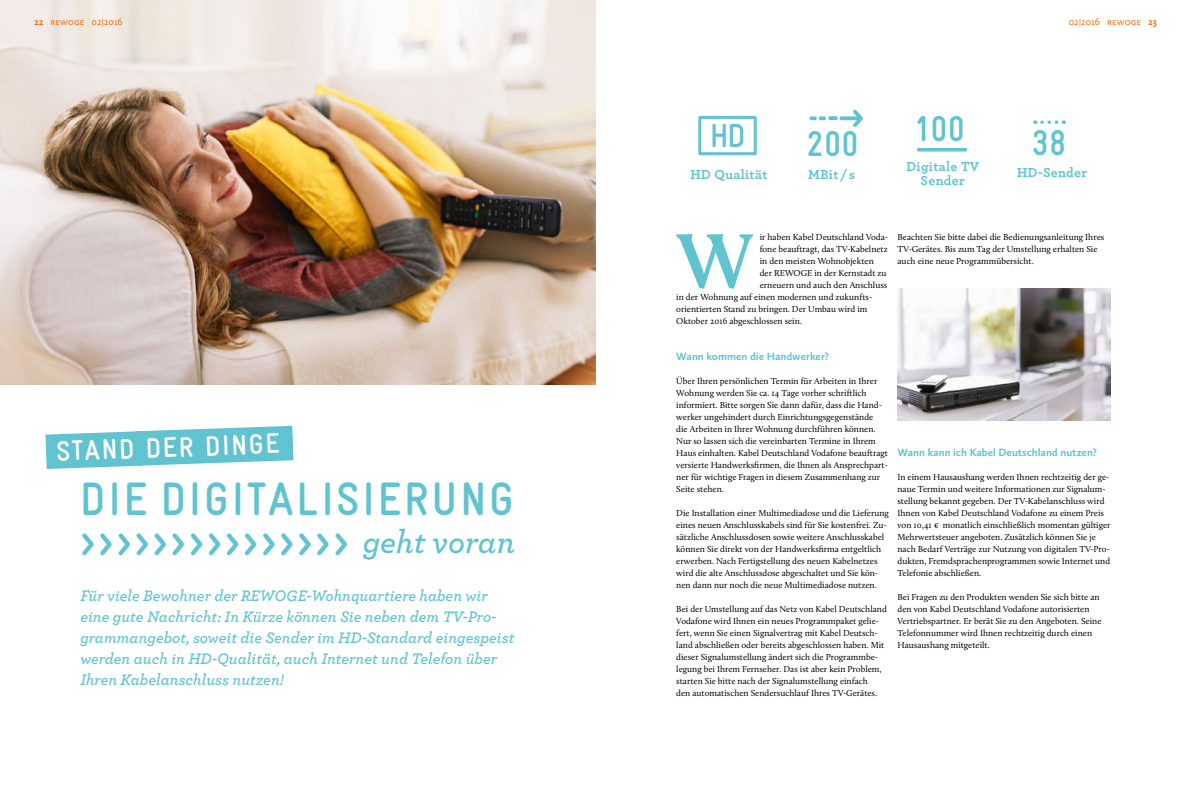
<style>
.page{position:relative;width:1191px;height:794px;background:#fff}
.page>*{position:absolute;margin:0;border:0;box-sizing:border-box;transform-origin:0 0}
.t1{font:700 80.5px "Calluna";color:#61c3d0}
.t2{font:700 condensed 47px "Gravur";letter-spacing:.06em;color:#61c3d0}
.t3{font:700 condensed 44.2px "Gravur";color:#61c3d0}
.t4{font:700 condensed 35.9px "Gravur";letter-spacing:.025em;color:#61c3d0}
.t5{font:700 condensed 33.3px "Gravur";color:#61c3d0}
.t6{font:700 condensed 28.3px "Gravur";color:#fff}
.t7{font:italic 600 16px/21px "Archer";color:#61c3d0}
.t8{font:700 13.7px/14.7px "Archer";letter-spacing:.025em;color:#61c3d0;text-align:center}
.t9{font:700 11px "Calluna Sans";letter-spacing:-.01em;color:#61c3d0}
.t10{font:10px "Calluna Sans";color:#ee7113}
.t11{font:9px/12px "Calluna";color:#000}
.s1{font-weight:700}
.s2{font-family:"Archer";font-weight:600;font-style:italic;font-stretch:normal;font-size:33.2px}
</style>
<div class="page">
<img style="left:0;top:0;width:595px;height:384px">
<svg style="left:45px;top:426px;width:248px;height:43px"></svg>
<hr style="left:918px;top:148px;width:47px;height:3px;background:#61c3d0">
<svg style="left:1042px;top:120px;width:22px;height:4px"></svg>
<svg style="left:811px;top:116px;width:13px;height:4px"></svg>
<svg style="left:830px;top:116px;width:6px;height:4px"></svg>
<svg style="left:841px;top:116px;width:8px;height:4px"></svg>
<svg style="left:849px;top:109px;width:14px;height:18px"></svg>
<div style="left:698px;top:116px;width:58px;height:39px;border:3px solid #61c3d0"></div>
<img style="left:897px;top:288px;width:213px;height:132px">
<p class="t10" style="left:34px;top:15px;width:90px"><span class="s1">22</span> Rewoge 02|2016</p>
<p class="t10" style="left:1068px;top:15px;width:90px">02|2016 Rewoge <span class="s1">23</span></p>
<h3 class="t6" style="left:56px;top:435px;width:225px;rotate:-2deg">STAND DER DINGE</h3>
<h2 class="t2" style="left:80px;top:473px;width:435px">DIE DIGITALISIERUNG</h2>
<h3 class="t3" style="left:80px;top:515px;width:436px">&gt;&gt;&gt;&gt;&gt;&gt;&gt;&gt;&gt;&gt;&gt;&gt;&gt;&gt;&gt; <span class="s2">geht voran</span></h3>
<p class="t7" style="left:80px;top:584px;width:435px">Für viele Bewohner der REWOGE-Wohnquartiere haben wir eine gute Nachricht: In Kürze können Sie neben dem TV-Pro&shy;grammangebot, soweit die Sender im HD-Standard eingespeist werden auch in HD-Qualität, auch Internet und Telefon über Ihren Kabelanschluss nutzen!</p>
<h3 class="t5" style="left:710px;top:117px;width:37px">HD</h3>
<h3 class="t4" style="left:807px;top:124px;width:53px">200</h3>
<h3 class="t4" style="left:914px;top:109px;width:52px">100</h3>
<h3 class="t8" style="left:690px;top:166px;width:78px">HD Qualität</h3>
<h3 class="t8" style="left:906px;top:158px;width:74px">Digitale TV<br>Sender</h3>
<h3 class="t8" style="left:808px;top:166px;width:48px">MBit / s</h3>
<h3 class="t4" style="left:1032px;top:123px;width:35px">38</h3>
<h3 class="t8" style="left:1017px;top:164px;width:72px">HD-Sender</h3>
<h1 class="t1" style="left:677px;top:211px;width:78px">W</h1>
<p class="t11" style="left:759px;top:231px;width:130px">ir haben Kabel Deutschland Voda-</p>
<p class="t11" style="left:759px;top:243px;width:129px">fone beauftragt, das TV-Kabelnetz</p>
<p class="t11" style="left:759px;top:255px;width:116px">in den meisten Wohnobjekten</p>
<p class="t11" style="left:759px;top:267px;width:128px">der REWOGE in der Kernstadt zu</p>
<p class="t11" style="left:759px;top:279px;width:129px">erneuern und auch den Anschluss</p>
<p class="t11" style="left:676px;top:291px;width:197px">in der Wohnung auf einen modernen und zukunfts-</p>
<p class="t11" style="left:676px;top:303px;width:193px">orientierten Stand zu bringen. Der Umbau wird im</p>
<p class="t11" style="left:676px;top:315px;width:127px">Oktober 2016 abgeschlossen sein.</p>
<p class="t9" style="left:676px;top:350px;width:154px">Wann kommen die Handwerker?</p>
<p class="t11" style="left:676px;top:375px;width:213px">Über Ihren persönlichen Termin für Arbeiten in Ihrer Wohnung werden Sie ca. 14 Tage vorher schriftlich informiert. Bitte sorgen Sie dann dafür, dass die Hand&shy;werker ungehindert durch Einrichtungsgegenstände<br>die Arbeiten in Ihrer Wohnung durchführen können.<br>Nur so lassen sich die vereinbarten Termine in Ihrem Haus einhalten. Kabel Deutschland Vodafone beauftragt versierte Handwerksfirmen, die Ihnen als Ansprechpart&shy;ner für wichtige Fragen in diesem Zusammenhang zur Seite stehen.</p>
<p class="t11" style="left:676px;top:507px;width:214px">Die Installation einer Multimediadose und die Lieferung eines neuen Anschlusskabels sind für Sie kostenfrei. Zu&shy;sätzliche Anschlussdosen sowie weitere Anschlusskabel können Sie direkt von der Handwerksfirma entgeltlich erwerben. Nach Fertigstellung des neuen Kabelnetzes wird die alte Anschlussdose abgeschaltet und Sie kön&shy;nen dann nur noch die neue Multimediadose nutzen.</p>
<p class="t11" style="left:676px;top:603px;width:212px">Bei der Umstellung auf das Netz von Kabel Deutschland Vodafone wird Ihnen ein neues Programmpaket gelie&shy;fert, wenn Sie einen Signalvertrag mit Kabel Deutsch&shy;land abschließen oder bereits abgeschlossen haben. Mit dieser Signalumstellung ändert sich die Programmbe&shy;legung bei Ihrem Fernseher. Das ist aber kein Problem, starten Sie bitte nach der Signalumstellung einfach<br>den automatischen Sendersuchlauf Ihres TV-Gerätes.</p>
<p class="t11" style="left:897px;top:231px;width:208px">Beachten Sie bitte dabei die Bedienungsanleitung Ihres<br>TV-Gerätes. Bis zum Tag der Umstellung erhalten Sie auch eine neue Programmübersicht.</p>
<p class="t9" style="left:897px;top:446px;width:201px">Wann kann ich Kabel Deutschland nutzen?</p>
<p class="t11" style="left:897px;top:471px;width:215px">In einem Hausaushang werden Ihnen rechtzeitig der ge&shy;naue Termin und weitere Informationen zur Signalum&shy;stellung bekannt gegeben. Der TV-Kabelanschluss wird Ihnen von Kabel Deutschland Vodafone zu einem Preis von 10,41 € monatlich einschließlich momentan gültiger Mehrwertsteuer angeboten. Zusätzlich können Sie je nach Bedarf Verträge zur Nutzung von digitalen TV-Pro&shy;dukten, Fremdsprachenprogrammen sowie Internet und Telefonie abschließen.</p>
<p class="t11" style="left:897px;top:591px;width:205px">Bei Fragen zu den Produkten wenden Sie sich bitte an den von Kabel Deutschland Vodafone autorisierten Vertriebspartner. Er berät Sie zu den Angeboten. Seine Telefonnummer wird Ihnen rechtzeitig durch einen Hausaushang mitgeteilt.</p>
</div>
